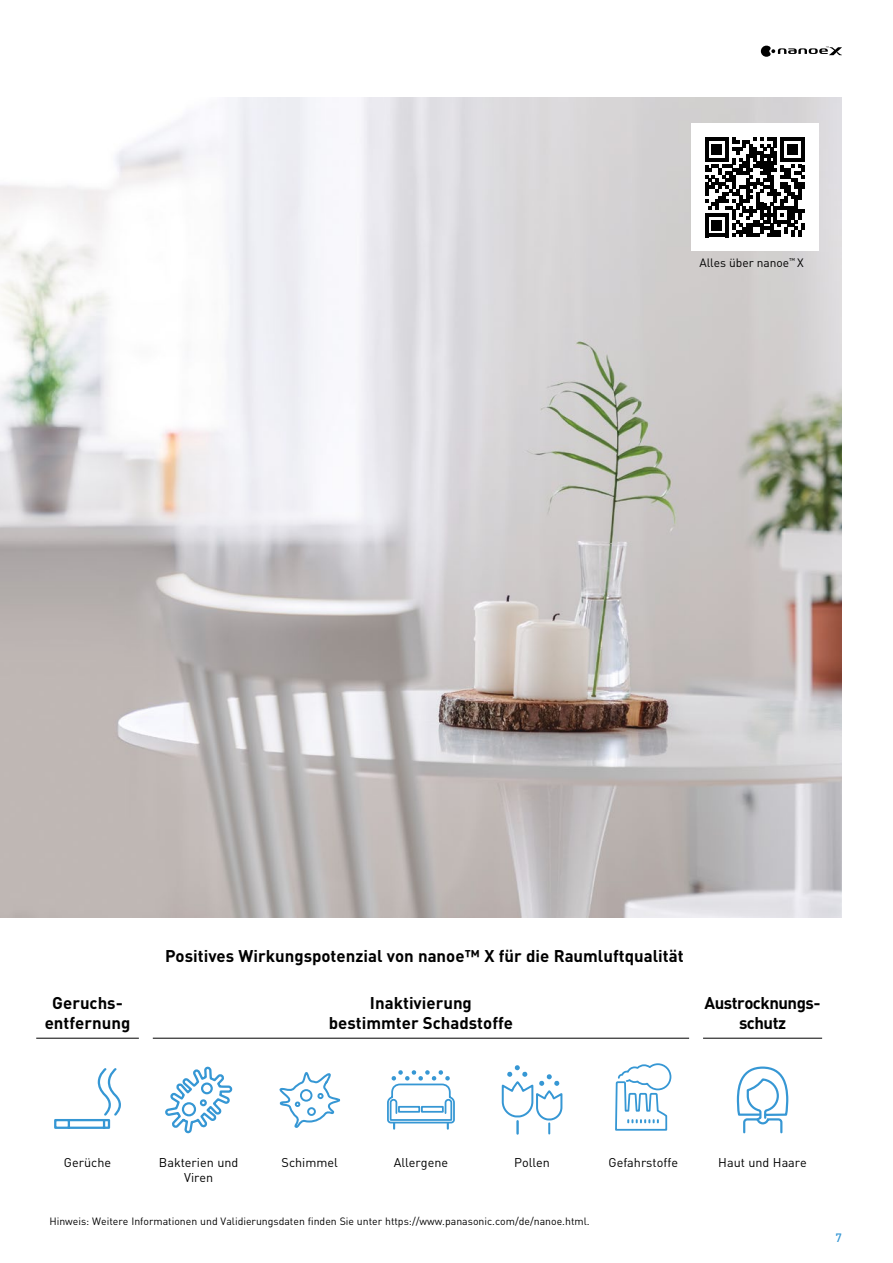
<style>
.page{position:relative;width:893px;height:1263px;background:#fff}
.page>*{position:absolute;margin:0;border:0;box-sizing:border-box;transform-origin:0 0}
.t1{font:700 16.8px/20.1px "DIN";color:#000;text-align:center}
.t2{font:700 16.8px/20.1px "DIN";letter-spacing:-.03em;color:#000;text-align:center}
.t3{font:12.6px/15.1px "DIN";color:#000;text-align:center}
.t4{font:12px "DIN";color:#000}
.t5{font:500 12px "DIN";color:#3697d4}
.t6{font:10.5px "DIN";color:#000}
</style>
<div class="page">
<svg style="left:761px;top:46px;width:81px;height:11px"></svg>
<hr style="left:36px;top:1038px;width:103px;height:1px;background:#000">
<svg style="left:54px;top:1068px;width:67px;height:61px"></svg>
<hr style="left:703px;top:1038px;width:119px;height:1px;background:#000">
<svg style="left:736px;top:1066px;width:53px;height:68px"></svg>
<hr style="left:153px;top:1038px;width:536px;height:1px;background:#000">
<svg style="left:165px;top:1066px;width:68px;height:68px"></svg>
<svg style="left:279px;top:1072px;width:62px;height:56px"></svg>
<svg style="left:501px;top:1065px;width:62px;height:70px"></svg>
<svg style="left:387px;top:1070px;width:68px;height:59px"></svg>
<svg style="left:614px;top:917px;width:58px;height:214px"></svg>
<img style="left:0;top:98px;width:842px;height:819px">
<div style="left:691px;top:123px;width:128px;height:128px;background:#fff"></div>
<svg style="left:705px;top:137px;width:100px;height:100px"></svg>
<p class="t4" style="left:699px;top:256px;width:106px">Alles über nanoe<sup>™</sup> X</p>
<p class="t1" style="left:45px;top:992px;width:87px">Geruchs&shy;entfernung</p>
<p class="t1" style="left:165px;top:945px;width:520px">Positives Wirkungspotenzial von nanoe™ X für die Raumluftqualität</p>
<p class="t1" style="left:329px;top:992px;width:186px">Inaktivierung bestimmter Schadstoffe</p>
<p class="t2" style="left:704px;top:992px;width:118px">Austrocknungs&shy;schutz</p>
<p class="t3" style="left:159px;top:1155px;width:81px">Bakterien und<br>Viren</p>
<p class="t3" style="left:282px;top:1155px;width:58px">Schimmel</p>
<p class="t3" style="left:394px;top:1155px;width:56px">Allergene</p>
<p class="t3" style="left:514px;top:1155px;width:37px">Pollen</p>
<p class="t3" style="left:608px;top:1155px;width:71px">Gefahrstoffe</p>
<p class="t6" style="left:49px;top:1215px;width:542px">Hinweis: Weitere Informationen und Validierungsdaten finden Sie unter https://www.panasonic.com/de/nanoe.html.</p>
<p class="t3" style="left:64px;top:1155px;width:49px">Gerüche</p>
<p class="t3" style="left:718px;top:1155px;width:90px">Haut und Haare</p>
<p class="t5" style="left:835px;top:1230px;width:8px">7</p>
</div>
